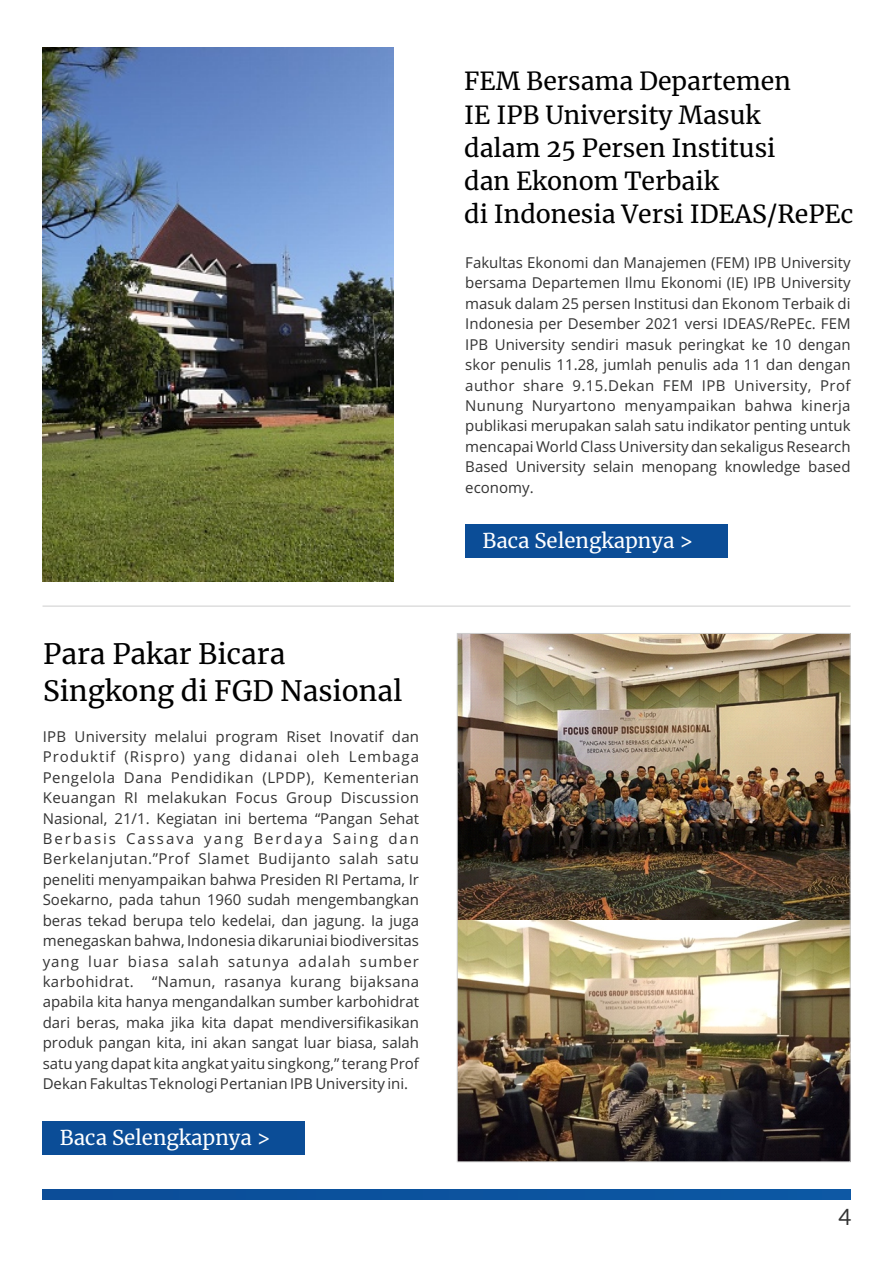
<style>
.page{position:relative;width:893px;height:1263px;background:#fff}
.page>*{position:absolute;margin:0;border:0;box-sizing:border-box;transform-origin:0 0}
.t1{font:28.05px/37.5px "Merriweather";color:#000}
.t2{font:24.9px/33.3px "Merriweather";color:#000}
.t3{font:22.5px "Lato";color:#343434}
.t4{font:20.4px "Merriweather";color:#fff}
.t5{font:15px/20.4px "Open Sans";color:#343434;text-align:justify}
</style>
<div class="page">
<div style="left:43px;top:1190px;width:807px;height:9px;background:#0c529e"></div>
<hr style="left:43px;top:606px;width:807px;height:1px;background:#cdcdcd">
<img style="left:43px;top:48px;width:351px;height:533px">
<img style="left:459px;top:635px;width:389px;height:525px">
<div style="left:43px;top:1121px;width:262px;height:34px;background:#0b4d97"></div>
<div style="left:465px;top:524px;width:262px;height:33px;background:#0b4d97"></div>
<h1 class="t1" style="left:43px;top:635px;width:361px">Para Pakar Bicara<br>Singkong di FGD Nasional</h1>
<p class="t5" style="left:43px;top:728px;width:378px">IPB University melalui program Riset Inovatif dan Produktif (Rispro) yang didanai oleh Lembaga Pengelola Dana Pendidikan (LPDP), Kementerian Keuangan RI melakukan Focus Group Discussion Nasional, 21/1. Kegiatan ini bertema “Pangan Sehat Berbasis Cassava yang Berdaya Saing dan Berkelanjutan.”Prof Slamet Budijanto salah satu peneliti menyampaikan bahwa Presiden RI Pertama, Ir Soekarno, pada tahun 1960 sudah mengembangkan beras tekad berupa telo kedelai, dan jagung. Ia juga menegaskan bahwa, Indonesia dikaruniai biodiversitas yang luar biasa salah satunya adalah sumber karbohidrat. “Namun, rasanya kurang bijaksana apabila kita hanya mengandalkan sumber karbohidrat dari beras, maka jika kita dapat mendiversifikasikan produk pangan kita, ini akan sangat luar biasa, salah satu yang dapat kita angkat yaitu singkong,” terang Prof Dekan Fakultas Teknologi Pertanian IPB University ini.</p>
<h3 class="t4" style="left:60px;top:1125px;width:212px">Baca Selengkapnya &gt;</h3>
<h2 class="t2" style="left:464px;top:65px;width:391px">FEM Bersama Departemen<br>IE IPB University Masuk<br>dalam 25 Persen Institusi<br>dan Ekonom Terbaik<br>di Indonesia Versi IDEAS/RePEc</h2>
<p class="t5" style="left:465px;top:254px;width:387px">Fakultas Ekonomi dan Manajemen (FEM) IPB University bersama Departemen Ilmu Ekonomi (IE) IPB University masuk dalam 25 persen Institusi dan Ekonom Terbaik di Indonesia per Desember 2021 versi IDEAS/RePEc. FEM IPB University sendiri masuk peringkat ke 10 dengan skor penulis 11.28, jumlah penulis ada 11 dan dengan author share 9.15.Dekan FEM IPB University, Prof Nunung Nuryartono menyampaikan bahwa kinerja publikasi merupakan salah satu indikator penting untuk mencapai World Class University dan sekaligus Research Based University selain menopang knowledge based economy.</p>
<h3 class="t4" style="left:482px;top:528px;width:212px">Baca Selengkapnya &gt;</h3>
<h3 class="t3" style="left:838px;top:1207px;width:15px">4</h3>
</div>
